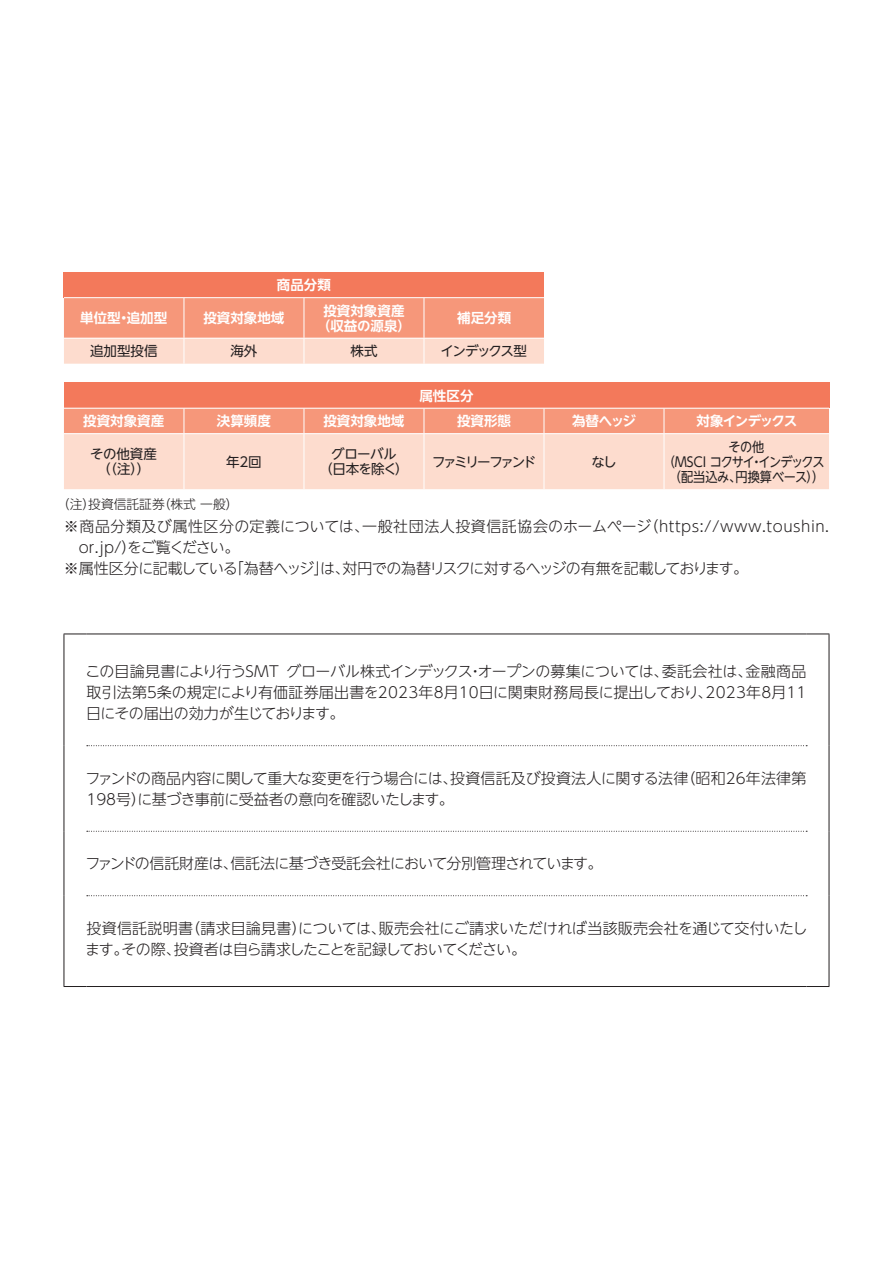
<style>
.page{position:relative;width:893px;height:1263px;background:#fff}
.page>*{position:absolute;margin:0;border:0;box-sizing:border-box;transform-origin:0 0}
.t1{font:300 15px/21px "UD Shin Go NT Pro";letter-spacing:-.015em;color:#231f20}
.t2{font:300 15px "UD Shin Go NT Pro";letter-spacing:.035em;color:#231f20}
.t3{font:300 15px "UD Shin Go NT Pro";letter-spacing:-.065em;color:#231f20}
.t4{font:300 15px "UD Shin Go NT Pro";letter-spacing:-.05em;color:#231f20}
.t5{font:300 15px "UD Shin Go NT Pro";letter-spacing:-.085em;color:#231f20}
.t6{font:700 13.5px/15px "UD Shin Go NT Pro De";color:#fff;text-align:center}
.t7{font:13.5px/15px "UD Shin Go NT Pro";letter-spacing:-.065em;color:#231f20;text-align:center}
.t8{font:13.5px/15px "UD Shin Go NT Pro";letter-spacing:-.065em;color:#231f20;text-align:center;scale:.9 1}
.t9{font:13.5px "UD Shin Go NT Pro";letter-spacing:-.175em;color:#231f20}
.t10{font:700 13.5px "UD Shin Go NT Pro De";letter-spacing:-.08em;color:#fff}
.t11{font:13.5px "UD Shin Go NT Pro";letter-spacing:-.1em;color:#231f20}
.t12{font:300 12.75px "UD Shin Go NT Pro";color:#231f20}
</style>
<div class="page">
<div style="left:64px;top:272px;width:480px;height:26px;background:#f3795b"></div>
<hr style="left:64px;top:297px;width:120px;height:1px;background:#fff">
<hr style="left:184px;top:297px;width:120px;height:1px;background:#fff">
<hr style="left:304px;top:297px;width:120px;height:1px;background:#fff">
<hr style="left:424px;top:297px;width:120px;height:1px;background:#fff">
<svg style="left:64px;top:298px;width:480px;height:66px;background:#f8b39d"></svg>
<div style="left:64px;top:383px;width:765px;height:25px;background:#f3795b"></div>
<svg style="left:64px;top:408px;width:765px;height:81px;background:#fac8b7"></svg>
<hr style="left:64px;top:433px;width:120px;height:1px;background:#fff">
<hr style="left:184px;top:433px;width:120px;height:1px;background:#fff">
<hr style="left:184px;top:434px;width:1px;height:55px;background:#fff">
<hr style="left:304px;top:433px;width:120px;height:1px;background:#fff">
<hr style="left:304px;top:434px;width:1px;height:55px;background:#fff">
<hr style="left:424px;top:433px;width:120px;height:1px;background:#fff">
<hr style="left:424px;top:434px;width:1px;height:55px;background:#fff">
<hr style="left:544px;top:433px;width:120px;height:1px;background:#fff">
<hr style="left:544px;top:434px;width:1px;height:55px;background:#fff">
<hr style="left:664px;top:433px;width:165px;height:1px;background:#fff">
<hr style="left:664px;top:434px;width:1px;height:55px;background:#fff">
<svg style="left:87px;top:745px;width:720px;height:1px"></svg>
<svg style="left:87px;top:831px;width:720px;height:1px"></svg>
<svg style="left:87px;top:895px;width:720px;height:1px"></svg>
<svg style="left:65px;top:634px;width:21px;height:1px"></svg>
<hr style="left:64px;top:634px;width:1px;height:112px;background:#231f20">
<hr style="left:86px;top:634px;width:720px;height:1px;background:#231f20">
<svg style="left:806px;top:634px;width:23px;height:1px"></svg>
<hr style="left:829px;top:634px;width:1px;height:112px;background:#231f20">
<hr style="left:64px;top:746px;width:1px;height:85px;background:#231f20">
<hr style="left:829px;top:746px;width:1px;height:85px;background:#231f20">
<hr style="left:64px;top:831px;width:1px;height:65px;background:#231f20">
<hr style="left:829px;top:831px;width:1px;height:65px;background:#231f20">
<hr style="left:64px;top:896px;width:1px;height:90px;background:#231f20">
<hr style="left:829px;top:896px;width:1px;height:90px;background:#231f20">
<svg style="left:64px;top:986px;width:22px;height:1px"></svg>
<hr style="left:86px;top:986px;width:720px;height:1px;background:#231f20">
<svg style="left:806px;top:986px;width:23px;height:1px"></svg>
<p class="t6" style="left:277px;top:277px;width:55px">商品分類</p>
<p class="t6" style="left:80px;top:310px;width:88px">単位型・追加型</p>
<p class="t6" style="left:203px;top:310px;width:82px">投資対象地域</p>
<p class="t6" style="left:317px;top:302px;width:96px">投資対象資産（収益の源泉）</p>
<p class="t6" style="left:457px;top:310px;width:55px">補足分類</p>
<p class="t7" style="left:90px;top:343px;width:69px">追加型投信</p>
<p class="t7" style="left:230px;top:343px;width:28px">海外</p>
<p class="t7" style="left:350px;top:343px;width:28px">株式</p>
<p class="t11" style="left:441px;top:340px;width:88px">インデックス型</p>
<p class="t6" style="left:419px;top:388px;width:55px">属性区分</p>
<p class="t6" style="left:83px;top:413px;width:82px">投資対象資産</p>
<p class="t6" style="left:217px;top:413px;width:55px">決算頻度</p>
<p class="t6" style="left:323px;top:413px;width:82px">投資対象地域</p>
<p class="t6" style="left:457px;top:413px;width:55px">投資形態</p>
<p class="t6" style="left:572px;top:413px;width:66px">為替ヘッジ</p>
<p class="t10" style="left:697px;top:410px;width:102px">対象インデックス</p>
<p class="t7" style="left:90px;top:446px;width:68px">その他資産（（注））</p>
<p class="t7" style="left:226px;top:453px;width:37px">年２回</p>
<p class="t7" style="left:319px;top:446px;width:91px">グローバル<br>（日本を除く）</p>
<p class="t9" style="left:432px;top:450px;width:106px">ファミリーファンド</p>
<p class="t7" style="left:592px;top:453px;width:27px">なし</p>
<p class="t8" style="left:663px;top:438px;width:181px">その他<br>（ＭＳＣＩコクサイ・インデックス（配当込み、円換算ベース））</p>
<p class="t12" style="left:57px;top:494px;width:183px">（注）投資信託証券（株式 一般）</p>
<p class="t2" style="left:64px;top:514px;width:767px">※商品分類及び属性区分の定義については、一般社団法人投資信託協会のホームページ（https://www.toushin.</p>
<p class="t5" style="left:79px;top:535px;width:162px">or.jp/）をご覧ください。</p>
<p class="t3" style="left:64px;top:556px;width:686px">※属性区分に記載している「為替ヘッジ」は、対円での為替リスクに対するヘッジの有無を記載しております。</p>
<p class="t1" style="left:85px;top:660px;width:723px;text-align:justify">この目論見書により行うSMT グローバル株式インデックス・オープンの募集については、委託会社は、金融商品取引法第５条の規定により有価証券届出書を2023年8月10日に関東財務局長に提出しており、2023年8月11日にその届出の効力が生じております。</p>
<p class="t1" style="left:85px;top:767px;width:722px">ファンドの商品内容に関して重大な変更を行う場合には、投資信託及び投資法人に関する法律（昭和26年法律第<br>198号）に基づき事前に受益者の意向を確認いたします。</p>
<p class="t4" style="left:85px;top:851px;width:519px">ファンドの信託財産は、信託法に基づき受託会社において分別管理されています。</p>
<p class="t1" style="left:85px;top:917px;width:724px">投資信託説明書（請求目論見書）については、販売会社にご請求いただければ当該販売会社を通じて交付いたします。その際、投資者は自ら請求したことを記録しておいてください。</p>
</div>
